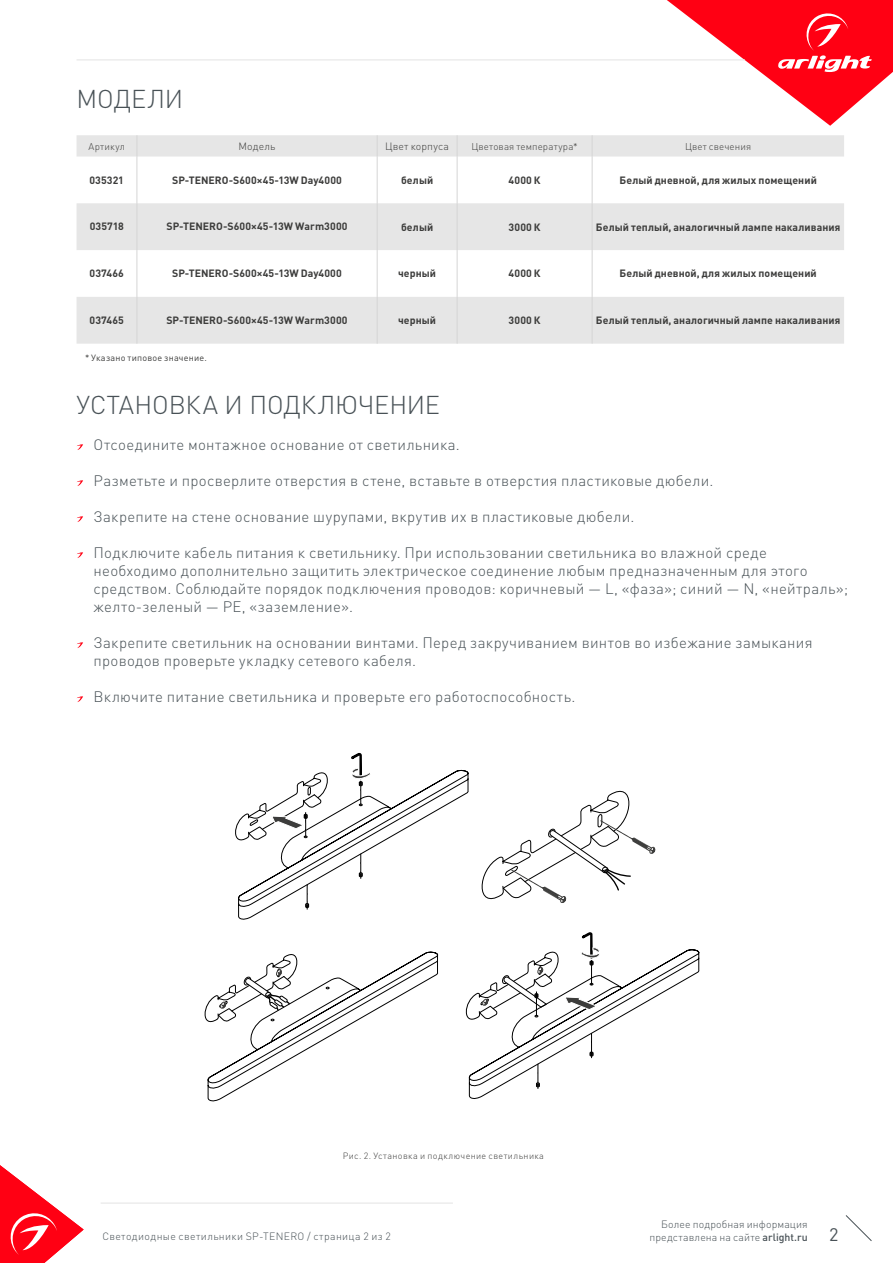
<style>
.page{position:relative;width:893px;height:1263px;background:#fff}
.page>*{position:absolute;margin:0;border:0;box-sizing:border-box;transform-origin:0 0}
.t1{font:300 25.5px "DIN Pro";letter-spacing:-.005em;color:#485156}
.t2{font:18px "DIN Pro";color:#485156}
.t3{font:300 15px/18px "DIN Pro";letter-spacing:.02em;color:#485156}
.t4{font:700 10.5px "DIN Pro";letter-spacing:.01em;color:#3c3c3b}
.t5{font:300 10.5px/12.6px "DIN Pro";letter-spacing:.025em;color:#485156;text-align:right}
.t6{font:300 10.5px "DIN Pro";letter-spacing:.01em;color:#3c3c3b}
.t7{font:300 9.75px "DIN Pro";letter-spacing:.015em;color:#3c3c3b}
.t8{font:300 9px "DIN Pro";letter-spacing:.04em;color:#3c3c3b}
.t9{font:9px "DIN Pro";letter-spacing:.025em;color:#3c3c3b}
.s1{font-weight:500}
</style>
<div class="page">
<svg style="left:667px;top:0;width:226px;height:126px"></svg>
<hr style="left:77px;top:60px;width:668px;height:1px;background:#e3e3e3">
<svg style="left:0;top:1165px;width:84px;height:98px"></svg>
<svg style="left:845px;top:1215px;width:27px;height:26px"></svg>
<hr style="left:101px;top:1203px;width:352px;height:1px;background:#e3e3e3">
<svg style="left:77px;top:135px;width:767px;height:209px;fill:#e6e6e6"></svg>
<svg style="left:137px;top:135px;width:1px;height:22px"></svg>
<svg style="left:377px;top:135px;width:1px;height:22px"></svg>
<svg style="left:457px;top:135px;width:1px;height:22px"></svg>
<svg style="left:592px;top:135px;width:1px;height:22px"></svg>
<hr style="left:137px;top:157px;width:1px;height:46px;background:#d5d5d5">
<hr style="left:137px;top:250px;width:1px;height:47px;background:#d5d5d5">
<hr style="left:377px;top:157px;width:1px;height:46px;background:#d5d5d5">
<hr style="left:457px;top:157px;width:1px;height:46px;background:#d5d5d5">
<hr style="left:592px;top:157px;width:1px;height:46px;background:#d5d5d5">
<hr style="left:377px;top:250px;width:1px;height:47px;background:#d5d5d5">
<hr style="left:457px;top:250px;width:1px;height:47px;background:#d5d5d5">
<hr style="left:592px;top:250px;width:1px;height:47px;background:#d5d5d5">
<hr style="left:137px;top:203px;width:1px;height:47px;background:#d5d5d5">
<hr style="left:137px;top:297px;width:1px;height:47px;background:#d5d5d5">
<hr style="left:377px;top:203px;width:1px;height:47px;background:#d5d5d5">
<hr style="left:457px;top:203px;width:1px;height:47px;background:#d5d5d5">
<hr style="left:592px;top:203px;width:1px;height:47px;background:#d5d5d5">
<hr style="left:377px;top:297px;width:1px;height:47px;background:#d5d5d5">
<hr style="left:457px;top:297px;width:1px;height:47px;background:#d5d5d5">
<hr style="left:592px;top:297px;width:1px;height:47px;background:#d5d5d5">
<svg style="left:77px;top:444px;width:6px;height:6px"></svg>
<svg style="left:77px;top:480px;width:6px;height:6px"></svg>
<svg style="left:77px;top:516px;width:6px;height:6px"></svg>
<svg style="left:77px;top:552px;width:6px;height:6px"></svg>
<svg style="left:77px;top:642px;width:6px;height:6px"></svg>
<svg style="left:77px;top:696px;width:6px;height:6px"></svg>
<svg style="left:235px;top:753px;width:420px;height:167px"></svg>
<svg style="left:204px;top:951px;width:235px;height:151px"></svg>
<svg style="left:465px;top:932px;width:235px;height:167px"></svg>
<h1 class="t1" style="left:77px;top:81px;width:108px">МОДЕЛИ</h1>
<p class="t7" style="left:89px;top:139px;width:38px">Артикул</p>
<p class="t6" style="left:239px;top:139px;width:38px">Модель</p>
<p class="t6" style="left:385px;top:139px;width:65px">Цвет корпуса</p>
<p class="t7" style="left:471px;top:139px;width:108px">Цветовая температура*</p>
<p class="t7" style="left:685px;top:139px;width:68px">Цвет свечения</p>
<p class="t4" style="left:89px;top:173px;width:36px">035321</p>
<p class="t4" style="left:172px;top:173px;width:171px">SP-TENERO-S600×45-13W Day4000</p>
<p class="t4" style="left:401px;top:173px;width:34px">белый</p>
<p class="t4" style="left:509px;top:173px;width:34px">4000 К</p>
<p class="t4" style="left:619px;top:173px;width:199px">Белый дневной, для жилых помещений</p>
<p class="t4" style="left:90px;top:219px;width:36px">035718</p>
<p class="t4" style="left:166px;top:219px;width:183px">SP-TENERO-S600×45-13W Warm3000</p>
<p class="t4" style="left:401px;top:220px;width:34px">белый</p>
<p class="t4" style="left:509px;top:220px;width:34px">3000 К</p>
<p class="t4" style="left:596px;top:220px;width:246px">Белый теплый, аналогичный лампе накаливания</p>
<p class="t4" style="left:90px;top:267px;width:36px">037466</p>
<p class="t4" style="left:172px;top:267px;width:171px">SP-TENERO-S600×45-13W Day4000</p>
<p class="t4" style="left:398px;top:267px;width:40px">черный</p>
<p class="t4" style="left:509px;top:267px;width:34px">4000 К</p>
<p class="t4" style="left:619px;top:267px;width:199px">Белый дневной, для жилых помещений</p>
<p class="t4" style="left:90px;top:313px;width:36px">037465</p>
<p class="t4" style="left:166px;top:313px;width:183px">SP-TENERO-S600×45-13W Warm3000</p>
<p class="t4" style="left:398px;top:313px;width:40px">черный</p>
<p class="t4" style="left:509px;top:313px;width:34px">3000 К</p>
<p class="t4" style="left:596px;top:313px;width:246px">Белый теплый, аналогичный лампе накаливания</p>
<p class="t9" style="left:85px;top:351px;width:123px">* Указано типовое значение.</p>
<h1 class="t1" style="left:77px;top:387px;width:365px">УСТАНОВКА И ПОДКЛЮЧЕНИЕ</h1>
<p class="t3" style="left:94px;top:435px;width:368px">Отсоедините монтажное основание от светильника.</p>
<p class="t3" style="left:94px;top:471px;width:621px">Разметьте и просверлите отверстия в стене, вставьте в отверстия пластиковые дюбели.</p>
<p class="t3" style="left:94px;top:507px;width:542px">Закрепите на стене основание шурупами, вкрутив их в пластиковые дюбели.</p>
<p class="t3" style="left:94px;top:543px;width:756px">Подключите кабель питания к светильнику. При использовании светильника во влажной среде необходимо дополнительно защитить электрическое соединение любым предназначенным для этого средством. Соблюдайте порядок подключения проводов: коричневый — L, «фаза»; синий — N, «нейтраль»; желто-зеленый — PE, «заземление».</p>
<p class="t3" style="left:94px;top:633px;width:720px">Закрепите светильник на основании винтами. Перед закручиванием винтов во избежание замыкания проводов проверьте укладку сетевого кабеля.</p>
<p class="t3" style="left:94px;top:687px;width:483px">Включите питание светильника и проверьте его работоспособность.</p>
<p class="t8" style="left:343px;top:1150px;width:203px">Рис. 2. Установка и подключение светильника</p>
<p class="t5" style="left:649px;top:1217px;width:160px">Более подробная информация представлена на сайте <span class="s1">arlight.ru</span></p>
<p class="t5" style="left:102px;top:1229px;width:290px">Светодиодные светильники SP-TENERO / страница 2 из 2</p>
<p class="t2" style="left:829px;top:1222px;width:11px">2</p>
</div>
